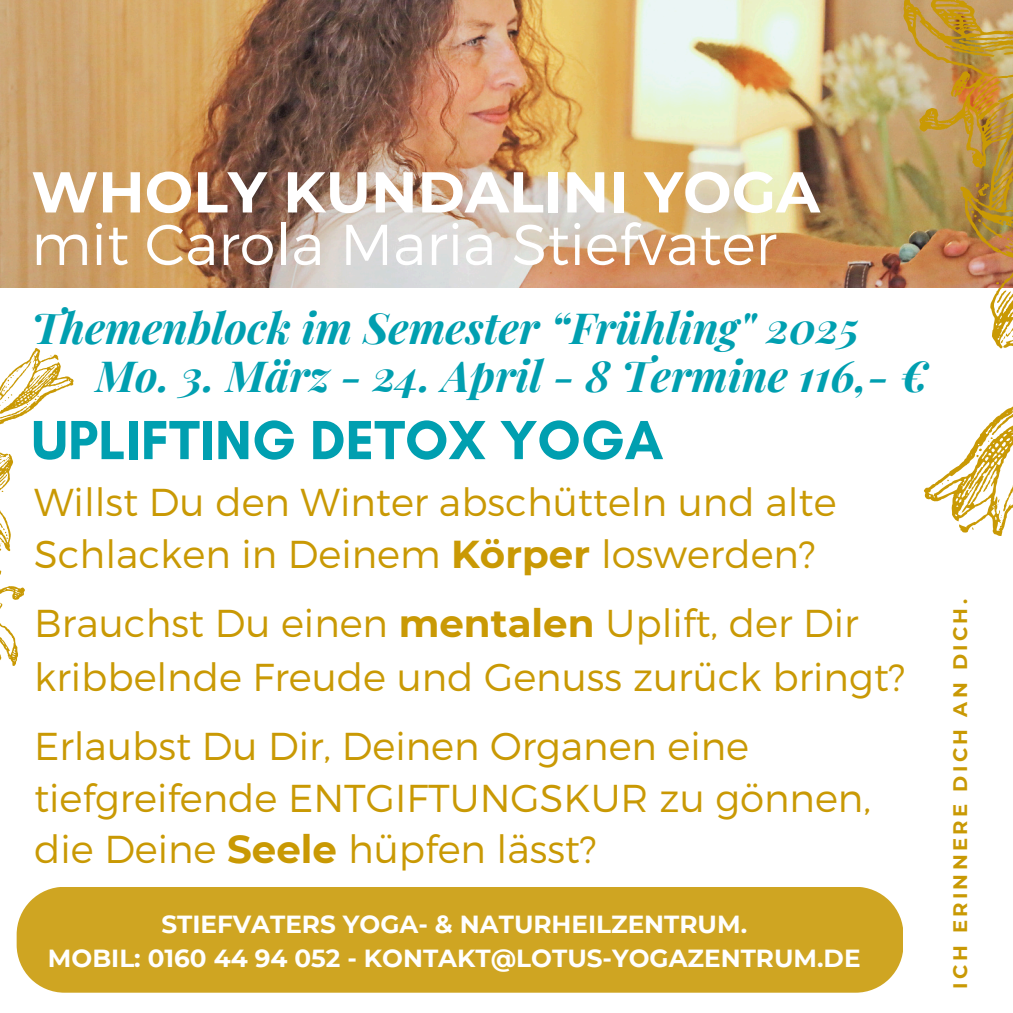
<style>
.page{position:relative;width:1013px;height:1013px;background:#fff}
.page>*{position:absolute;margin:0;border:0;box-sizing:border-box;transform-origin:0 0}
.t1{font:300 57.5px/52.5px "Montserrat";color:#fff}
.t2{font:700 56.12px "Glacial Indifference";color:#009fb0}
.t3{font:italic 700 43px/48.6px "Playfair Display";color:#009fb0}
.t4{font:300 38.88px/51.5px "Montserrat";color:#c99904}
.t5{font:700 24.62px/33.8px "Montserrat";color:#fff;text-align:center}
.t6{font:700 19.5px "Montserrat";letter-spacing:.17em;color:#c99904}
.s1{font-weight:700}
</style>
<div class="page">
<svg style="left:0;top:348px;width:74px;height:318px"></svg>
<img style="left:0;top:0;width:903px;height:287px">
<svg style="left:1012px;top:205px;width:1px;height:47px"></svg>
<img style="left:903px;top:0;width:109px;height:321px">
<svg style="left:924px;top:321px;width:89px;height:215px"></svg>
<svg style="left:945px;top:45px;width:67px;height:59px;background:#c4933e"></svg>
<svg style="left:975px;top:176px;width:14px;height:21px"></svg>
<div style="left:17px;top:887px;width:886px;height:105px;background:#cfa522"></div>
<h3 class="t1" style="left:31px;top:163px;width:790px"><span class="s1">WHOLY KUNDALINI YOGA </span>mit Carola Maria Stiefvater</h3>
<h2 class="t3" style="left:96px;top:301px;width:833px;text-indent:-65px">Themenblock im Semester “Frühling" 2025<br>Mo. 3. März - 24. April - 8 Termine 116,- €</h2>
<p class="t2" style="left:31px;top:406px;width:633px">UPLIFTING DETOX YOGA</p>
<h1 class="t4" style="left:34px;top:474px;width:804px">Willst Du den Winter abschütteln und alte<br>Schlacken in Deinem <span class="s1">Körper</span> loswerden?</h1>
<p class="t4" style="left:34px;top:594px;width:872px;line-height:53.5px">Brauchst Du einen <span class="s1">mentalen</span> Uplift, der Dir kribbelnde Freude und Genuss zurück bringt?</p>
<p class="t4" style="left:34px;top:718px;width:838px">Erlaubst Du Dir, Deinen Organen eine tiefgreifende ENTGIFTUNGSKUR zu gönnen, die Deine <span class="s1">Seele</span> hüpfen lässt?</p>
<h4 class="t5" style="left:48px;top:907px;width:814px">STIEFVATERS YOGA- &amp; NATURHEILZENTRUM.<br>MOBIL: 0160 44 94 052 - KONTAKT@LOTUS-YOGAZENTRUM.DE</h4>
<p class="t6" style="left:948px;top:988px;width:391px;rotate:-90deg">ICH ERINNERE DICH AN DICH.</p>
</div>
